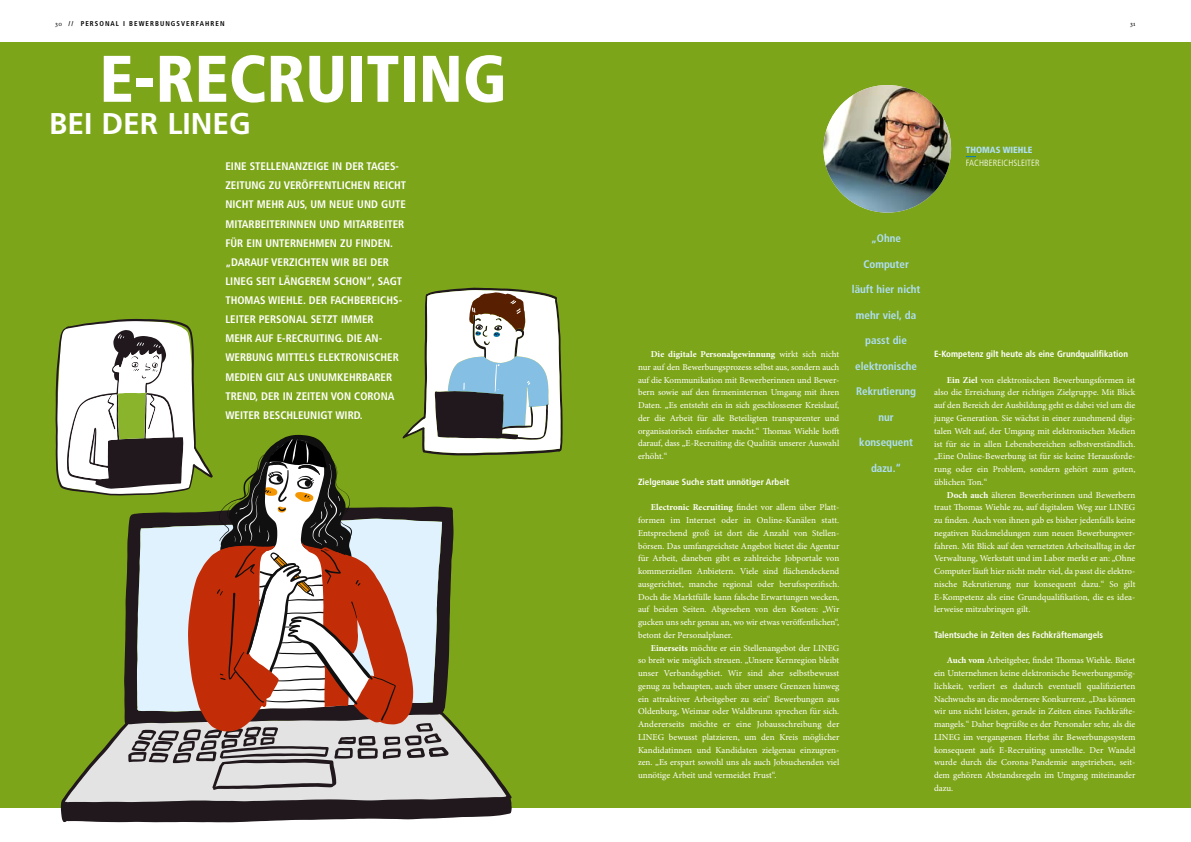
<style>
.page{position:relative;width:1191px;height:842px;background:#fff}
.page>*{position:absolute;margin:0;border:0;box-sizing:border-box;transform-origin:0 0}
.t1{font:900 condensed 65.8px "Frutiger";color:#fff}
.t2{font:700 30px "Frutiger";color:#fff}
.t3{font:700 condensed 11px/19.1px "Frutiger";color:#fff}
.t4{font:700 condensed 11px "Frutiger";color:#afdff9}
.t5{font:9px/12.8px "Minion Pro";color:#fff;text-align:justify}
.t6{font:700 condensed 9px "Frutiger";color:#fff}
.t7{font:300 condensed 9px "Frutiger";letter-spacing:.01em;color:#fff}
.t8{font:900 condensed 9px "Frutiger";color:#afdff9}
.t9{font:700 condensed 7px "Frutiger";letter-spacing:.15em;color:#000}
.t10{font:7px "Minion Pro";color:#000}
.s1{font-family:"Minion Pro";font-weight:400;font-stretch:normal}
.s2{font-weight:700}
</style>
<div class="page">
<div style="left:0;top:43px;width:1191px;height:765px;background:#7da519"></div>
<svg style="left:61px;top:790px;width:451px;height:32px;background:#6a6667"></svg>
<img style="left:823px;top:85px;width:128px;height:128px;border-radius:64px">
<svg style="left:55px;top:288px;width:507px;height:502px"></svg>
<p class="t9" style="left:55px;top:19px;width:171px"><span class="s1">30</span> // PERSONAL I BEWERBUNGSVERFAHREN</p>
<p class="t10" style="left:1130px;top:19px;width:7px">31</p>
<h1 class="t1" style="left:99px;top:39px;width:409px">E-RECRUITING</h1>
<h2 class="t2" style="left:49px;top:106px;width:203px">BEI DER LINEG</h2>
<p class="t3" style="left:225px;top:157px;width:182px">EINE STELLENANZEIGE IN DER TAGES-<br>ZEITUNG ZU VERÖFFENTLICHEN REICHT<br>NICHT MEHR AUS, UM NEUE UND GUTE<br>MITARBEITERINNEN UND MITARBEITER<br>FÜR EIN UNTERNEHMEN ZU FINDEN. „DARAUF VERZICHTEN WIR BEI DER<br>LINEG SEIT LÄNGEREM SCHON“, SAGT<br>THOMAS WIEHLE. DER FACHBEREICHS-<br>LEITER PERSONAL SETZT IMMER<br>MEHR AUF E-RECRUITING. DIE AN-<br>WERBUNG MITTELS ELEKTRONISCHER<br>MEDIEN GILT ALS UNUMKEHRBARER<br>TREND, DER IN ZEITEN VON CORONA<br>WEITER BESCHLEUNIGT WIRD.</p>
<p class="t8" style="left:965px;top:145px;width:68px">THOMAS WIEHLE</p>
<p class="t7" style="left:965px;top:158px;width:75px">FACHBEREICHSLEITER</p>
<p class="t5" style="left:638px;top:348px;width:203px;text-indent:13px"><span class="s2">Die digitale Personalgewinnung</span> wirkt sich nicht nur auf den Bewerbungsprozess selbst aus, sondern auch auf die Kommunikation mit Bewerberinnen und Bewer&shy;bern sowie auf den firmeninternen Umgang mit ihren Daten. „Es entsteht ein in sich geschlossener Kreislauf, der die Arbeit für alle Beteiligten transparenter und organisatorisch einfacher macht.“ Thomas Wiehle hofft darauf, dass „E-Recruiting die Qualität unserer Auswahl erhöht.“</p>
<p class="t6" style="left:638px;top:476px;width:153px">Zielgenaue Suche statt unnötiger Arbeit</p>
<p class="t5" style="left:638px;top:501px;width:203px;text-indent:13px"><span class="s2">Electronic Recruiting</span> findet vor allem über Platt&shy;formen im Internet oder in Online-Kanälen statt.<br>Entsprechend groß ist dort die Anzahl von Stellen&shy;börsen. Das umfangreichste Angebot bietet die Agentur für Arbeit, daneben gibt es zahlreiche Jobportale von kommerziellen Anbietern. Viele sind flächendeckend ausgerichtet, manche regional oder berufsspezifisch.<br>Doch die Marktfülle kann falsche Erwartungen wecken, auf beiden Seiten. Abgesehen von den Kosten: „Wir gucken uns sehr genau an, wo wir etwas veröffentlichen“, betont der Personalplaner.</p>
<p class="t5" style="left:638px;top:641px;width:203px;text-indent:13px"><span class="s2">Einerseits</span> möchte er ein Stellenangebot der LINEG so breit wie möglich streuen. „Unsere Kernregion bleibt unser Verbandsgebiet. Wir sind aber selbstbewusst genug zu behaupten, auch über unsere Grenzen hinweg ein attraktiver Arbeitgeber zu sein“ Bewerbungen aus Oldenburg, Weimar oder Waldbrunn sprechen für sich.<br>Andererseits möchte er eine Jobausschreibung der LINEG bewusst platzieren, um den Kreis möglicher Kandidatinnen und Kandidaten zielgenau einzugren&shy;zen. „Es erspart sowohl uns als auch Jobsuchenden viel unnötige Arbeit und vermeidet Frust“.</p>
<p class="t4" style="left:871px;top:232px;width:31px">„Ohne</p>
<p class="t4" style="left:863px;top:258px;width:47px">Computer</p>
<p class="t4" style="left:851px;top:283px;width:70px">läuft hier nicht</p>
<p class="t4" style="left:856px;top:309px;width:62px">mehr viel, da</p>
<p class="t4" style="left:865px;top:334px;width:43px">passt die</p>
<p class="t4" style="left:855px;top:360px;width:63px">elektronische</p>
<p class="t4" style="left:856px;top:385px;width:62px">Rekrutierung</p>
<p class="t4" style="left:878px;top:411px;width:17px">nur</p>
<p class="t4" style="left:859px;top:436px;width:55px">konsequent</p>
<p class="t4" style="left:871px;top:462px;width:32px">dazu.“</p>
<p class="t6" style="left:934px;top:349px;width:195px">E-Kompetenz gilt heute als eine Grundqualifikation</p>
<p class="t5" style="left:934px;top:373px;width:203px;text-indent:13px"><span class="s2">Ein Ziel</span> von elektronischen Bewerbungsformen ist also die Erreichung der richtigen Zielgruppe. Mit Blick auf den Bereich der Ausbildung geht es dabei viel um die junge Generation. Sie wächst in einer zunehmend digi&shy;talen Welt auf, der Umgang mit elektronischen Medien ist für sie in allen Lebensbereichen selbstverständlich. „Eine Online-Bewerbung ist für sie keine Herausforde&shy;rung oder ein Problem, sondern gehört zum guten, üblichen Ton.“</p>
<p class="t5" style="left:934px;top:488px;width:203px;text-indent:13px"><span class="s2">Doch auch</span> älteren Bewerberinnen und Bewerbern traut Thomas Wiehle zu, auf digitalem Weg zur LINEG zu finden. Auch von ihnen gab es bisher jedenfalls keine negativen Rückmeldungen zum neuen Bewerbungsver&shy;fahren. Mit Blick auf den vernetzten Arbeitsalltag in der Verwaltung, Werkstatt und im Labor merkt er an: „Ohne Computer läuft hier nicht mehr viel, da passt die elektro&shy;nische Rekrutierung nur konsequent dazu.“ So gilt E-Kompetenz als eine Grundqualifikation, die es idea&shy;lerweise mitzubringen gilt.</p>
<p class="t6" style="left:934px;top:629px;width:171px">Talentsuche in Zeiten des Fachkräftemangels</p>
<p class="t5" style="left:934px;top:654px;width:203px;text-indent:13px"><span class="s2">Auch vom</span> Arbeitgeber, findet Thomas Wiehle. Bietet ein Unternehmen keine elektronische Bewerbungsmög&shy;lichkeit, verliert es dadurch eventuell qualifizierten Nachwuchs an die modernere Konkurrenz. „Das können wir uns nicht leisten, gerade in Zeiten eines Fachkräfte&shy;mangels.“ Daher begrüßte es der Personaler sehr, als die LINEG im vergangenen Herbst ihr Bewerbungssystem konsequent aufs E-Recruiting umstellte. Der Wandel wurde durch die Corona-Pandemie angetrieben, seit&shy;dem gehören Abstandsregeln im Umgang miteinander dazu.</p>
</div>
